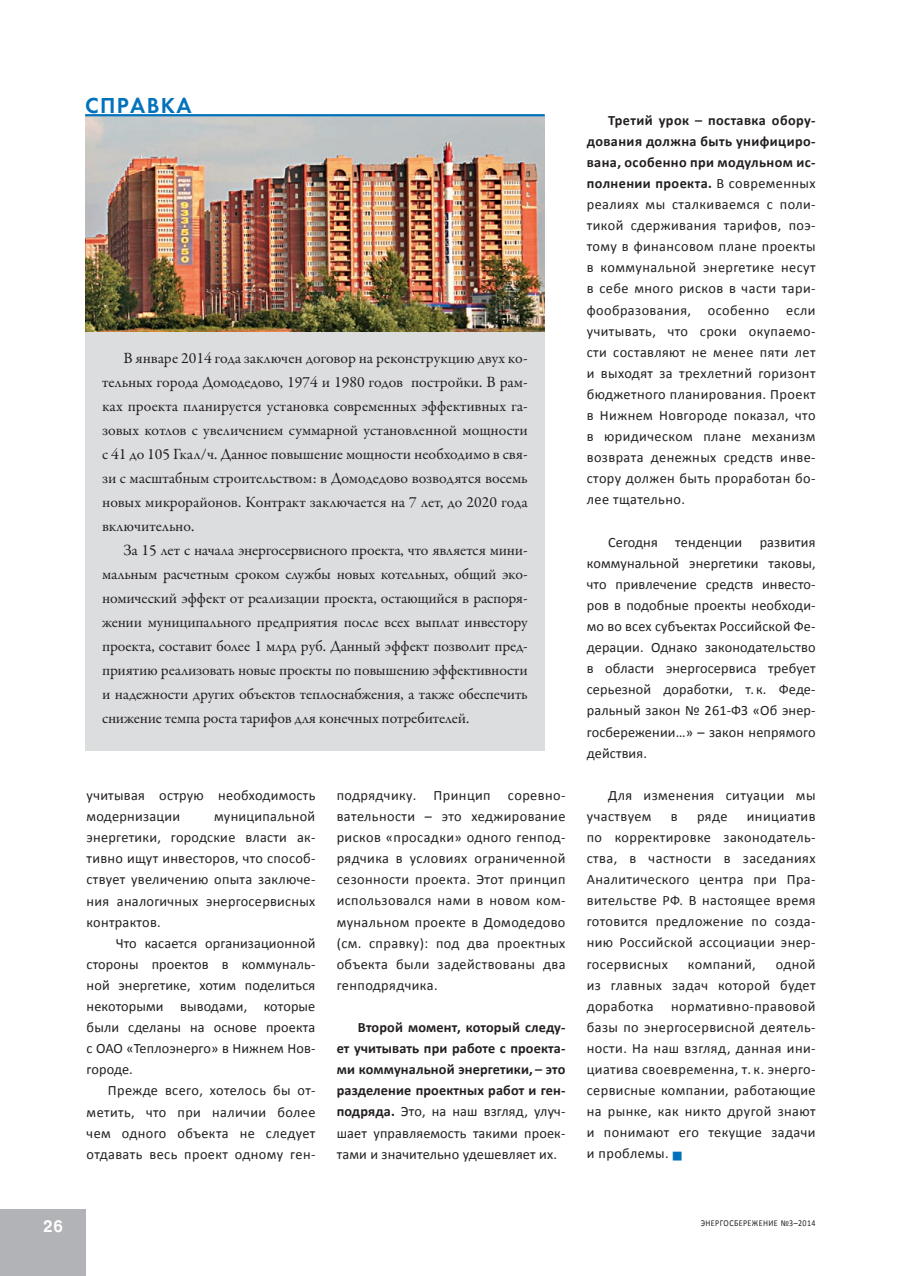
<style>
.page{position:relative;width:915px;height:1276px;background:#fff}
.page>*{position:absolute;margin:0;border:0;box-sizing:border-box;transform-origin:0 0}
.t1{font:22.5px "Futura Demi";letter-spacing:.06em;color:#0072bc}
.t2{font:700 16.5px "Pragmatica C";color:#fff;scale:.89 1}
.t3{font:15.75px/24px "Garamond Premr Pro";letter-spacing:-.005em;color:#231f20;text-align:justify}
.t4{font:14.25px/21.1px "Calibri";letter-spacing:.025em;color:#231f20;text-align:justify}
.t5{font:700 14.25px/21.1px "Calibri";letter-spacing:.01em;color:#231f20;text-align:justify}
.t6{font:9px "Calibri";letter-spacing:.05em;color:#231f20;scale:.89 1}
.s1{font-weight:400}
.s2{font-weight:700}
</style>
<div class="page">
<div style="left:0;top:1209px;width:85px;height:67px;background:#b2b3b7"></div>
<div style="left:85px;top:118px;width:459px;height:632px;background:#dcdddf"></div>
<img style="left:85px;top:116px;width:459px;height:216px">
<hr style="left:85px;top:114px;width:459px;height:2px;background:#0072bc">
<p class="t2" style="left:43px;top:1217px;width:24px">26</p>
<h1 class="t1" style="left:85px;top:92px;width:108px">СПРАВКА</h1>
<p class="t3" style="left:102px;top:346px;width:427px;text-indent:21px">В январе 2014 года заключен договор на реконструкцию двух ко&shy;тельных города Домодедово, 1974 и 1980 годов постройки. В рам&shy;ках проекта планируется установка современных эффективных га&shy;зовых котлов c увеличением суммарной установленной мощности с 41 до 105 Гкал/ч. Данное повышение мощности необходимо в свя&shy;зи с масштабным строительством: в Домодедово возводятся восемь новых микрорайонов. Контракт заключается на 7 лет, до 2020 года включительно.</p>
<p class="t3" style="left:102px;top:538px;width:427px;text-indent:21px">За 15 лет с начала энергосервисного проекта, что является мини&shy;мальным расчетным сроком службы новых котельных, общий эко&shy;номический эффект от реализации проекта, остающийся в распоря&shy;жении муниципального предприятия после всех выплат инвестору проекта, составит более 1 млрд руб. Данный эффект позволит пред&shy;приятию реализовать новые проекты по повышению эффективности и надежности других объектов теплоснабжения, а также обеспечить снижение темпа роста тарифов для конечных потребителей.</p>
<p class="t4" style="left:87px;top:784px;width:230px">учитывая острую необходимость модернизации</p>
<p class="t4" style="left:87px;top:805px;width:230px;text-indent:127px">муниципальной энергетики, городские власти ак&shy;тивно ищут инвесторов, что способ&shy;ствует увеличению опыта заключе&shy;ния аналогичных энергосервисных контрактов.</p>
<p class="t4" style="left:87px;top:931px;width:230px;text-indent:29px">Что касается организационной стороны проектов в коммуналь&shy;ной энергетике, хотим поделиться некоторыми выводами, которые были сделаны на основе проекта с ОАО «Теплоэнерго» в Нижнем Нов&shy;городе.</p>
<p class="t4" style="left:87px;top:1079px;width:230px;text-indent:21px">Прежде всего, хотелось бы от&shy;метить, что при наличии более чем одного объекта не следует отдавать весь проект одному ген-</p>
<p class="t4" style="left:336px;top:784px;width:230px">подрядчику. Принцип соревно&shy;вательности – это хеджирование рисков «просадки» одного генпод&shy;рядчика в условиях ограниченной сезонности проекта. Этот принцип использовался нами в новом ком&shy;мунальном проекте в Домодедово (см. справку): под два проектных объекта были задействованы два генподрядчика.</p>
<p class="t5" style="left:336px;top:1016px;width:230px;text-indent:21px">Второй момент, который следу&shy;ет учитывать при работе с проекта&shy;ми коммунальной энергетики, – это разделение проектных работ и ген&shy;подряда. <span class="s1">Это, на наш взгляд, улуч&shy;шает управляемость такими проек&shy;тами и значительно удешевляет их.</span></p>
<p class="t4" style="left:586px;top:109px;width:230px;text-indent:21px"><span class="s2">Третий урок – поставка обору&shy;дования должна быть унифициро&shy;вана, особенно при модульном ис&shy;полнении проекта.</span> В современных реалиях мы сталкиваемся с поли&shy;тикой сдерживания тарифов, поэ&shy;тому в финансовом плане проекты в коммунальной энергетике несут в себе много рисков в части тари&shy;фообразования, особенно если учитывать, что сроки окупаемо&shy;сти составляют не менее пяти лет и выходят за трехлетний горизонт бюджетного планирования. Проект в Нижнем Новгороде показал, что в юридическом плане механизм возврата денежных средств инве&shy;стору должен быть проработан бо&shy;лее тщательно.</p>
<p class="t4" style="left:586px;top:530px;width:230px;text-indent:21px">Сегодня тенденции развития коммунальной энергетики таковы, что привлечение средств инвесто&shy;ров в подобные проекты необходи&shy;мо во всех субъектах Российской Фе&shy;дерации. Однако законодательство в области энергосервиса требует серьезной доработки, т. к. Феде&shy;ральный закон № 261‑ФЗ «Об энер&shy;госбережении…» – закон непрямого действия.</p>
<p class="t4" style="left:586px;top:784px;width:230px;text-indent:21px">Для изменения ситуации мы участвуем</p>
<p class="t4" style="left:586px;top:805px;width:230px;text-indent:160px">инициатив по корректировке законодатель&shy;ства, в частности в заседаниях Аналитического центра при Пра&shy;вительстве РФ. В настоящее время готовится предложение по созда&shy;нию Российской ассоциации энер&shy;госервисных</p>
<p class="t4" style="left:670px;top:805px;width:8px">в</p>
<p class="t4" style="left:696px;top:805px;width:32px">ряде</p>
<p class="t4" style="left:586px;top:952px;width:230px;text-indent:189px">одной из главных задач которой будет доработка нормативно-правовой базы по энергосервисной деятель&shy;ности. На наш взгляд, данная ини&shy;циатива своевременна, т. к. энерго&shy;сервисные компании, работающие на рынке, как никто другой знают и понимают его текущие задачи и проблемы.</p>
<p class="t4" style="left:687px;top:952px;width:69px">компаний,</p>
<p class="t6" style="left:700px;top:1217px;width:130px">ЭНЕРГОСБЕРЕЖЕНИЕ №3–2014</p>
</div>
